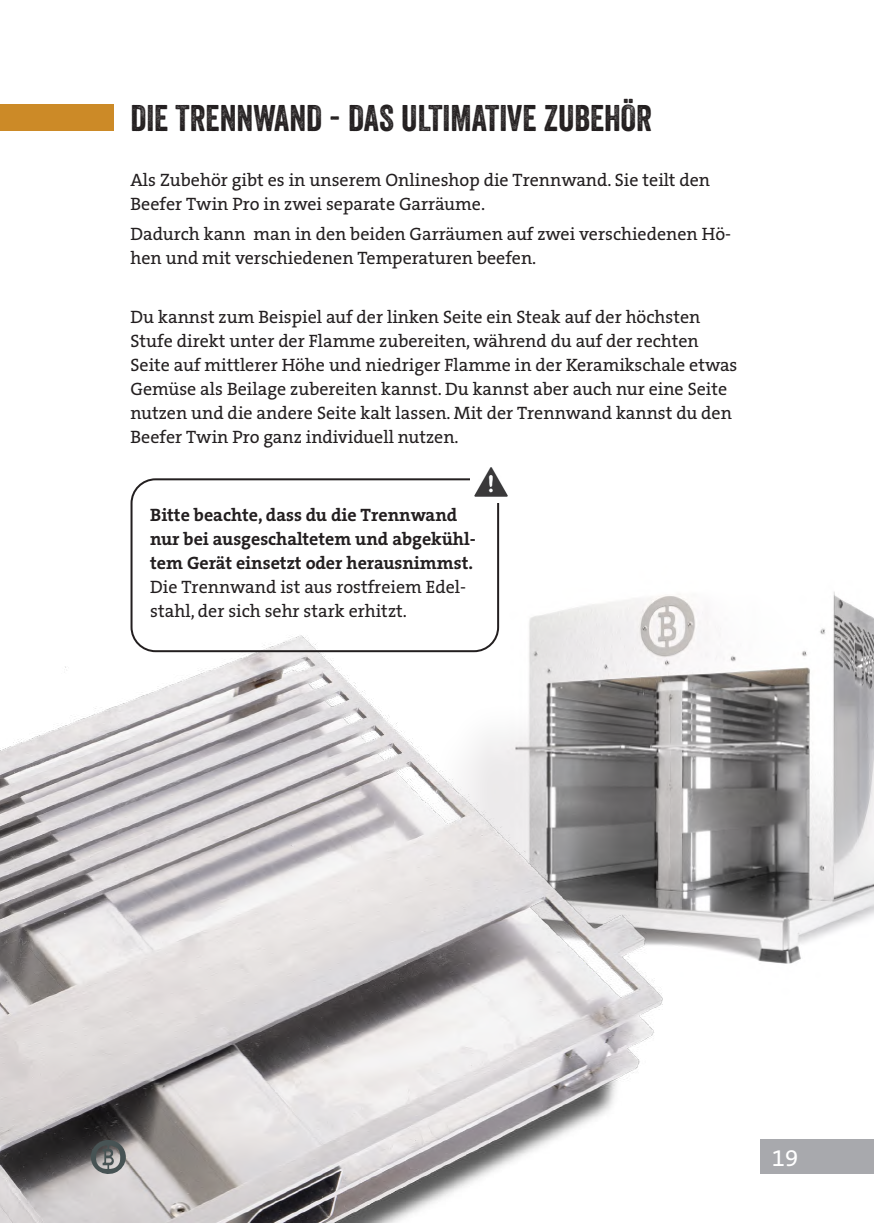
<style>
.page{position:relative;width:874px;height:1225px;background:#fff}
.page>*{position:absolute;margin:0;border:0;box-sizing:border-box;transform-origin:0 0}
.t1{font:36px "Veneer";color:#231f20}
.t2{font:24px "The Serif B W5 Plain";color:#fff}
.t3{font:18px/24px "The Serif B W5 Plain";color:#231f20}
.t4{font:700 18px/24px "The Serif B W7";color:#231f20}
</style>
<div class="page">
<img style="left:499px;top:510px;width:374px;height:454px">
<div style="left:0;top:105px;width:113px;height:26px;background:#cc8a27"></div>
<img style="left:0;top:610px;width:791px;height:612px">
<div style="left:130px;top:478px;width:369px;height:174px;border:2px solid #231f20;border-radius:24px"></div>
<div style="left:470px;top:468px;width:37px;height:34px;background:#fff"></div>
<img style="left:474px;top:468px;width:33px;height:29px">
<div style="left:760px;top:1140px;width:113px;height:34px;background:#a8a9ad"></div>
<svg style="left:91px;top:1138px;width:35px;height:37px"></svg>
<h1 class="t1" style="left:130px;top:96px;width:522px">DIE TRENNWAND - DAS ULTIMATIVE ZUBEHÖR</h1>
<p class="t3" style="left:130px;top:168px;width:581px">Als Zubehör gibt es in unserem Onlineshop die Trennwand. Sie teilt den<br>Beefer Twin Pro in zwei separate Garräume.</p>
<p class="t3" style="left:130px;top:222px;width:601px">Dadurch kann man in den beiden Garräumen auf zwei verschiedenen Hö&shy;hen und mit verschiedenen Temperaturen beefen.</p>
<p class="t3" style="left:130px;top:305px;width:608px">Du kannst zum Beispiel auf der linken Seite ein Steak auf der höchsten Stufe direkt unter der Flamme zubereiten, während du auf der rechten Seite auf mittlerer Höhe und niedriger Flamme in der Keramikschale etwas Gemüse als Beilage zubereiten kannst. Du kannst aber auch nur eine Seite nutzen und die andere Seite kalt lassen. Mit der Trennwand kannst du den Beefer Twin Pro ganz individuell nutzen.</p>
<p class="t4" style="left:150px;top:503px;width:327px">Bitte beachte, dass du die Trennwand nur bei ausgeschaltetem und abgekühl&shy;tem Gerät einsetzt oder herausnimmst.</p>
<p class="t3" style="left:150px;top:575px;width:317px">Die Trennwand ist aus rostfreiem Edel&shy;stahl, der sich sehr stark erhitzt.</p>
<h2 class="t2" style="left:771px;top:1142px;width:28px">19</h2>
</div>
